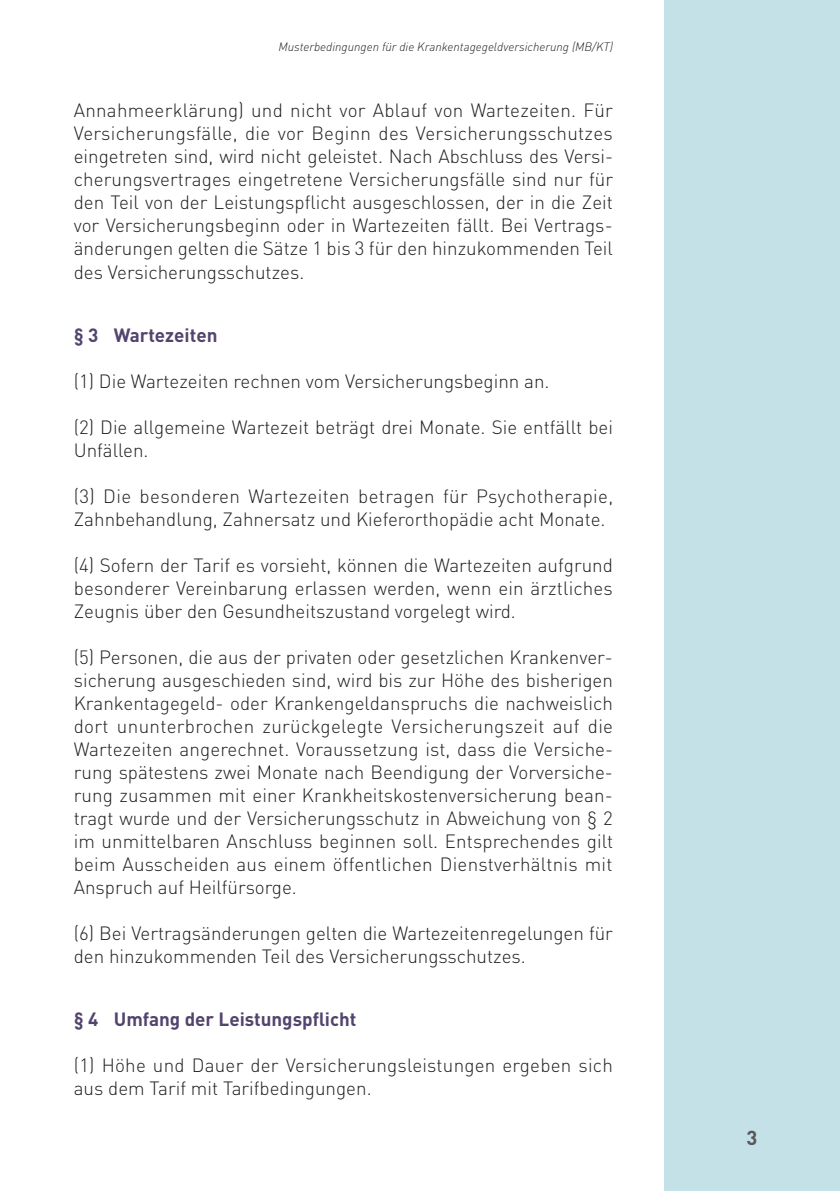
<style>
.page{position:relative;width:840px;height:1191px;background:#fff}
.page>*{position:absolute;margin:0;border:0;box-sizing:border-box;transform-origin:0 0}
.t1{font:700 20px "DIN";color:#57585a}
.t2{font:300 19px/23px "DIN";color:#231f20}
.t3{font:700 19px "DIN";color:#53446d}
.t4{font:italic 300 12px "DIN";color:#231f20}
</style>
<div class="page">
<div style="left:663px;top:0;width:176px;height:1191px;background:#c5e1e8"></div>
<p class="t4" style="left:278px;top:39px;width:336px">Musterbedingungen für die Krankentagegeldversicherung (MB/KT)</p>
<p class="t2" style="left:74px;top:99px;width:540px;text-align:justify">Annahmeerklärung) und nicht vor Ablauf von Wartezeiten. Für Versicherungsfälle, die vor Beginn des Versicherungsschutzes eingetreten sind, wird nicht geleistet. Nach Abschluss des Versi&shy;cherungsvertrages eingetretene Versicherungsfälle sind nur für den Teil von der Leistungspflicht ausgeschlossen, der in die Zeit vor Versicherungsbeginn oder in Wartezeiten fällt. Bei Vertrags&shy;änderungen gelten die Sätze 1 bis 3 für den hinzukommenden Teil des Versicherungsschutzes.</p>
<p class="t3" style="left:74px;top:322px;width:145px">§ 3 Wartezeiten</p>
<p class="t2" style="left:74px;top:369px;width:477px">(1) Die Wartezeiten rechnen vom Versicherungsbeginn an.</p>
<p class="t2" style="left:74px;top:415px;width:540px">(2) Die allgemeine Wartezeit beträgt drei Monate. Sie entfällt bei<br>Unfällen.</p>
<p class="t2" style="left:74px;top:484px;width:540px">(3) Die besonderen Wartezeiten betragen für Psychotherapie,<br>Zahnbehandlung, Zahnersatz und Kieferorthopädie acht Monate.</p>
<p class="t2" style="left:74px;top:553px;width:540px;text-align:justify">(4) Sofern der Tarif es vorsieht, können die Wartezeiten aufgrund besonderer Vereinbarung erlassen werden, wenn ein ärztliches Zeugnis über den Gesundheitszustand vorgelegt wird.</p>
<p class="t2" style="left:74px;top:645px;width:540px;text-align:justify">(5) Personen, die aus der privaten oder gesetzlichen Krankenver&shy;sicherung ausgeschieden sind, wird bis zur Höhe des bisherigen Krankentagegeld- oder Krankengeldanspruchs die nachweislich dort ununterbrochen zurückgelegte Versicherungszeit auf die Wartezeiten angerechnet. Voraussetzung ist, dass die Versiche&shy;rung spätestens zwei Monate nach Beendigung der Vorversiche&shy;rung zusammen mit einer Krankheitskostenversicherung bean&shy;tragt wurde und der Versicherungsschutz in Abweichung von § 2 im unmittelbaren Anschluss beginnen soll. Entsprechendes gilt beim Ausscheiden aus einem öffentlichen Dienstverhältnis mit Anspruch auf Heilfürsorge.</p>
<p class="t2" style="left:74px;top:921px;width:540px">(6) Bei Vertragsänderungen gelten die Wartezeitenregelungen für den hinzukommenden Teil des Versicherungsschutzes.</p>
<p class="t3" style="left:74px;top:1006px;width:284px">§ 4 Umfang der Leistungspflicht</p>
<p class="t2" style="left:74px;top:1053px;width:540px">(1) Höhe und Dauer der Versicherungsleistungen ergeben sich aus dem Tarif mit Tarifbedingungen.</p>
<p class="t1" style="left:746px;top:1124px;width:12px">3</p>
</div>
